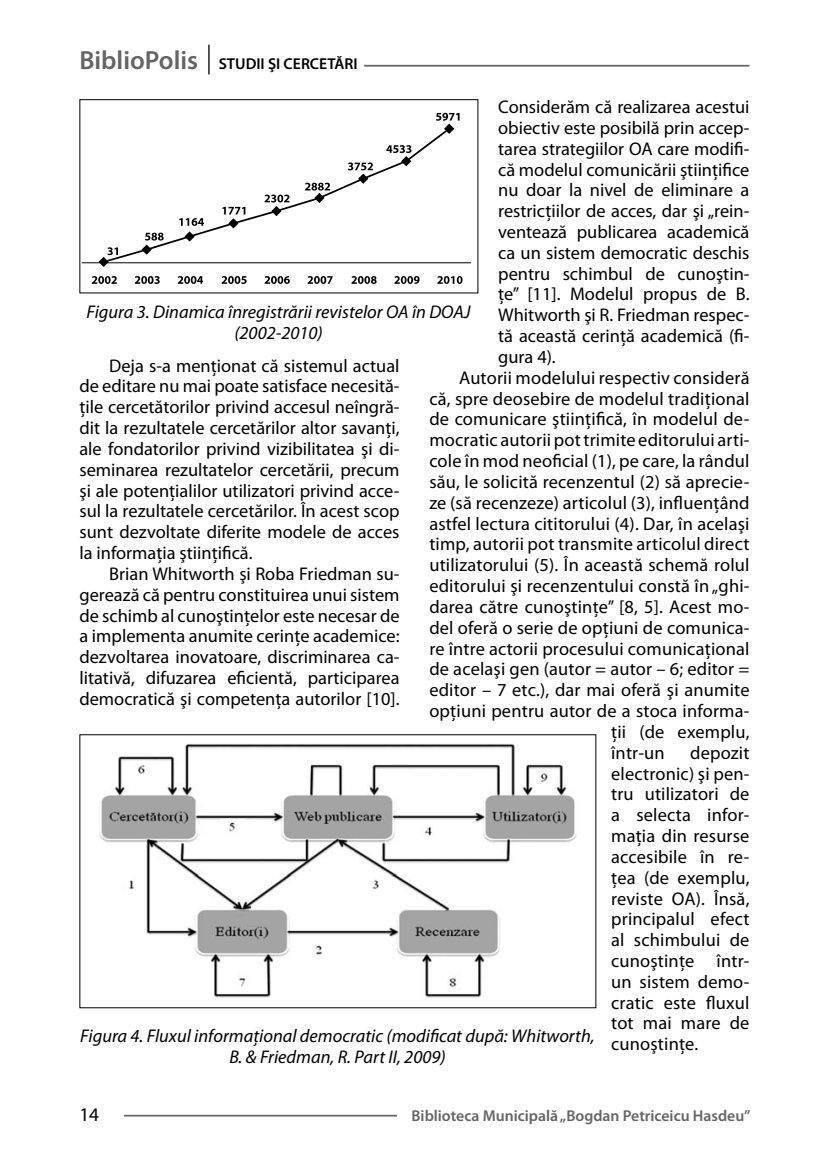
<style>
.page{position:relative;width:819px;height:1166px;background:#fff}
.page>*{position:absolute;margin:0;border:0;box-sizing:border-box;transform-origin:0 0}
.t1{font:19.25px "Myriad Pro";color:#000}
.t2{font:18.38px/20.8px "Myriad Pro";letter-spacing:.01em;color:#000;text-align:justify}
.t3{font:italic 18.38px/20.8px "Myriad Pro";color:#000;text-align:center}
.t4{font:600 15.75px "Myriad Pro";color:#656565}
.t5{font:600 15.75px "Myriad Pro";color:#000}
.s1{font-size:26.25px;color:#656565}
</style>
<div class="page">
<svg style="left:208px;top:45px;width:1px;height:29px"></svg>
<hr style="left:364px;top:65px;width:385px;height:2px;background:#656565">
<hr style="left:124px;top:1115px;width:273px;height:1px;background:#656565">
<hr style="left:82px;top:262px;width:389px;height:1px;background:#000">
<svg style="left:118px;top:134px;width:333px;height:130px"></svg>
<svg style="left:98px;top:247px;width:20px;height:20px"></svg>
<svg style="left:141px;top:233px;width:23px;height:22px"></svg>
<svg style="left:179px;top:218px;width:25px;height:24px"></svg>
<svg style="left:222px;top:207px;width:23px;height:22px"></svg>
<svg style="left:264px;top:195px;width:25px;height:22px"></svg>
<svg style="left:305px;top:183px;width:25px;height:21px"></svg>
<svg style="left:348px;top:162px;width:25px;height:22px"></svg>
<svg style="left:436px;top:113px;width:23px;height:21px"></svg>
<svg style="left:386px;top:145px;width:26px;height:22px"></svg>
<svg style="left:92px;top:276px;width:25px;height:8px"></svg>
<svg style="left:135px;top:276px;width:25px;height:8px"></svg>
<svg style="left:178px;top:276px;width:25px;height:8px"></svg>
<svg style="left:222px;top:276px;width:24px;height:8px"></svg>
<svg style="left:264px;top:276px;width:26px;height:8px"></svg>
<svg style="left:307px;top:276px;width:25px;height:8px"></svg>
<svg style="left:351px;top:276px;width:25px;height:8px"></svg>
<svg style="left:394px;top:276px;width:25px;height:8px"></svg>
<svg style="left:437px;top:276px;width:25px;height:8px"></svg>
<div style="left:79px;top:99px;width:399px;height:194px;border:1px solid #000"></div>
<img style="left:99px;top:743px;width:478px;height:255px">
<p class="t5" style="left:79px;top:58px;width:280px"><span class="s1">BiblioPolis</span> STUDII ŞI CERCETĂRI</p>
<p class="t2" style="left:498px;top:98px;width:253px">Considerăm că realizarea acestui</p>
<p class="t2" style="left:498px;top:119px;width:253px">obiectiv este posibilă prin accep-</p>
<p class="t2" style="left:498px;top:140px;width:253px">tarea strategiilor OA care modifi-</p>
<p class="t2" style="left:498px;top:161px;width:253px">că modelul comunicării ştiinţifice</p>
<p class="t2" style="left:498px;top:182px;width:253px">nu doar la nivel de eliminare a</p>
<p class="t2" style="left:498px;top:202px;width:253px">restricţiilor de acces, dar şi „rein-</p>
<p class="t2" style="left:498px;top:223px;width:253px">ventează publicarea academică</p>
<p class="t2" style="left:498px;top:244px;width:253px">ca un sistem democratic deschis</p>
<p class="t2" style="left:498px;top:265px;width:253px">pentru schimbul de cunoştin-</p>
<p class="t2" style="left:498px;top:286px;width:253px">ţe” [11]. Modelul propus de B.</p>
<p class="t2" style="left:498px;top:307px;width:253px">Whitworth şi R. Friedman respec-</p>
<p class="t2" style="left:498px;top:327px;width:253px">tă această cerinţă academică (fi-</p>
<p class="t2" style="left:498px;top:348px;width:59px">gura 4).</p>
<p class="t2" style="left:459px;top:369px;width:292px">Autorii modelului respectiv consideră</p>
<p class="t2" style="left:429px;top:390px;width:322px">că, spre deosebire de modelul tradiţional</p>
<p class="t2" style="left:429px;top:411px;width:321px">de comunicare ştiinţifică, în modelul de-</p>
<p class="t2" style="left:429px;top:432px;width:321px">mocratic autorii pot trimite editorului arti-</p>
<p class="t2" style="left:429px;top:452px;width:321px">cole în mod neoficial (1), pe care, la rândul</p>
<p class="t2" style="left:429px;top:473px;width:321px">său, le solicită recenzentul (2) să aprecie-</p>
<p class="t2" style="left:429px;top:494px;width:321px">ze (să recenzeze) articolul (3), influenţând</p>
<p class="t2" style="left:429px;top:515px;width:322px">astfel lectura cititorului (4). Dar, în acelaşi</p>
<p class="t2" style="left:429px;top:536px;width:321px">timp, autorii pot transmite articolul direct</p>
<p class="t2" style="left:429px;top:556px;width:321px">utilizatorului (5). În această schemă rolul</p>
<p class="t2" style="left:429px;top:577px;width:321px">editorului şi recenzentului constă în „ghi-</p>
<p class="t2" style="left:429px;top:598px;width:322px">darea către cunoştinţe” [8, 5]. Acest mo-</p>
<p class="t2" style="left:429px;top:619px;width:321px">del oferă o serie de opţiuni de comunica-</p>
<p class="t2" style="left:429px;top:640px;width:321px">re între actorii procesului comunicaţional</p>
<p class="t2" style="left:429px;top:661px;width:321px">de acelaşi gen (autor = autor – 6; editor =</p>
<p class="t2" style="left:429px;top:681px;width:322px">editor – 7 etc.), dar mai oferă şi anumite</p>
<p class="t2" style="left:429px;top:702px;width:321px">opţiuni pentru autor de a stoca informa-</p>
<p class="t2" style="left:611px;top:723px;width:140px">ţii (de exemplu,</p>
<p class="t2" style="left:611px;top:744px;width:55px">într-un</p>
<p class="t3" style="left:87px;top:303px;width:385px">Figura 3. Dinamica înregistrării revistelor OA în DOAJ (2002-2010)</p>
<p class="t2" style="left:79px;top:357px;width:322px;text-indent:30px">Deja s-a menţionat că sistemul actual de editare nu mai poate satisface necesită&shy;ţile cercetătorilor privind accesul neîngră&shy;dit la rezultatele cercetărilor altor savanţi, ale fondatorilor privind vizibilitatea şi di&shy;seminarea rezultatelor cercetării, precum şi ale potenţialilor utilizatori privind acce&shy;sul la rezultatele cercetărilor. În acest scop sunt dezvoltate diferite modele de acces la informaţia ştiinţifică.</p>
<p class="t2" style="left:79px;top:565px;width:322px;text-indent:30px">Brian Whitworth şi Roba Friedman su&shy;gerează că pentru constituirea unui sistem de schimb al cunoştinţelor este necesar de a implementa anumite cerinţe academice: dezvoltarea inovatoare, discriminarea ca&shy;litativă, difuzarea eficientă, participarea democratică şi competenţa autorilor [10].</p>
<p class="t2" style="left:611px;top:744px;width:140px;text-indent:79px">depozit electronic) şi pen&shy;tru utilizatori de a selecta infor&shy;maţia din resurse accesibile în re&shy;ţea (de exemplu, reviste OA). Însă, principalul efect al schimbului de cunoştinţe într&shy;un sistem demo&shy;cratic este fluxul tot mai mare de cunoştinţe.</p>
<p class="t3" style="left:80px;top:1027px;width:516px">Figura 4. Fluxul informaţional democratic (modificat după: Whitworth,<br>B. &amp; Friedman, R. Part II, 2009)</p>
<p class="t1" style="left:79px;top:1107px;width:21px">14</p>
<p class="t4" style="left:411px;top:1109px;width:340px">Biblioteca Municipală „Bogdan Petriceicu Hasdeu”</p>
</div>
